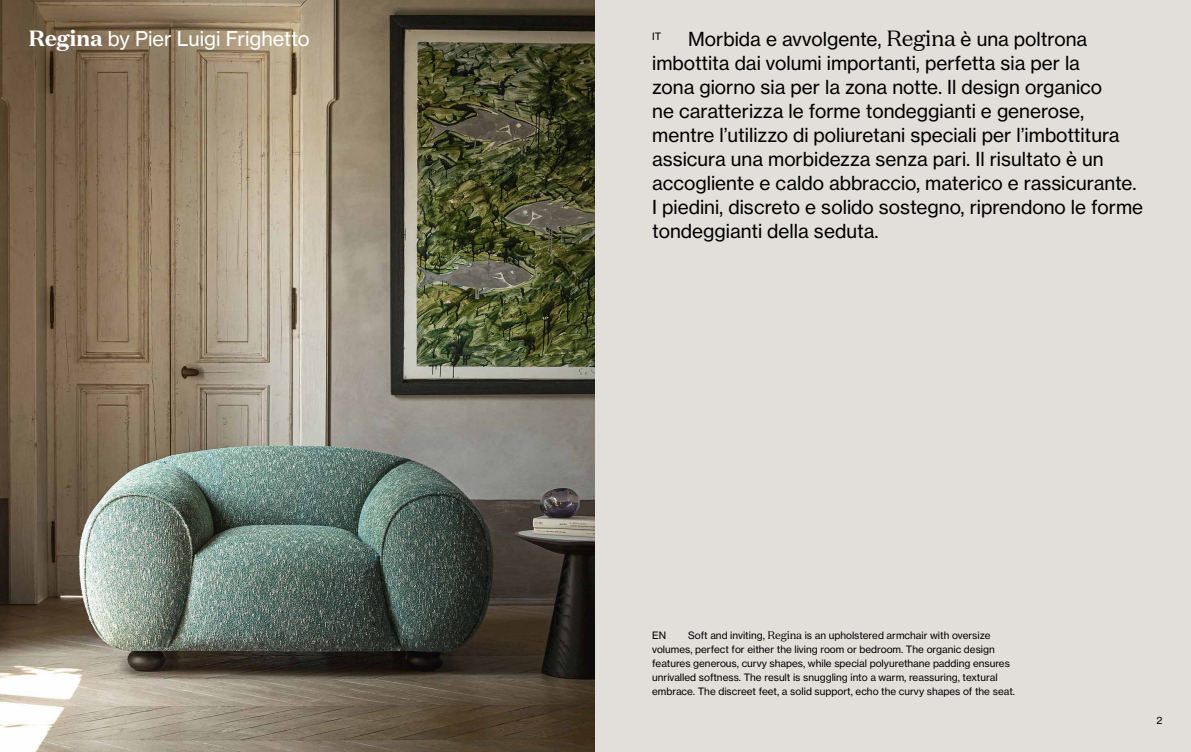
<style>
.page{position:relative;width:1191px;height:752px;background:#fff}
.page>*{position:absolute;margin:0;border:0;box-sizing:border-box;transform-origin:0 0}
.t1{font:20px "Haas Grot Text 55 Roman";color:#fff}
.t2{font:19px/24px "Haas Grot Text 55 Roman";color:#000}
.t3{font:10px/14px "Haas Grot Text 55 Roman";color:#000}
.s1{font-family:"Domaine Text";font-weight:700;font-size:22px}
.s2{font-family:"Domaine Text";font-size:22px}
.s3{font-family:"Domaine Text";font-size:11px}
</style>
<div class="page">
<img style="left:0;top:0;width:595px;height:751px">
<div style="left:595px;top:0;width:596px;height:751px;background:#e2dfda"></div>
<p class="t1" style="left:28px;top:26px;width:283px"><span class="s1">Regina</span> by Pier Luigi Frighetto</p>
<p class="t3" style="left:652px;top:29px;width:11px">IT</p>
<p class="t2" style="left:652px;top:27px;width:492px;text-indent:36px">Morbida e avvolgente, <span class="s2">Regina</span> è una poltrona imbottita dai volumi importanti, perfetta sia per la<br>zona giorno sia per la zona notte. Il design organico<br>ne caratterizza le forme tondeggianti e generose, mentre l’utilizzo di poliuretani speciali per l’imbottitura assicura una morbidezza senza pari. Il risultato è un accogliente e caldo abbraccio, materico e rassicurante.<br>I piedini, discreto e solido sostegno, riprendono le forme tondeggianti della seduta.</p>
<p class="t3" style="left:652px;top:628px;width:364px;text-indent:36px">Soft and inviting, <span class="s3">Regina</span> is an upholstered armchair with oversize volumes, perfect for either the living room or bedroom. The organic design features generous, curvy shapes, while special polyurethane padding ensures unrivalled softness. The result is snuggling into a warm, reassuring, textural embrace. The discreet feet, a solid support, echo the curvy shapes of the seat.</p>
<p class="t3" style="left:652px;top:628px;width:16px">EN</p>
<p class="t3" style="left:1156px;top:712px;width:7px">2</p>
</div>
